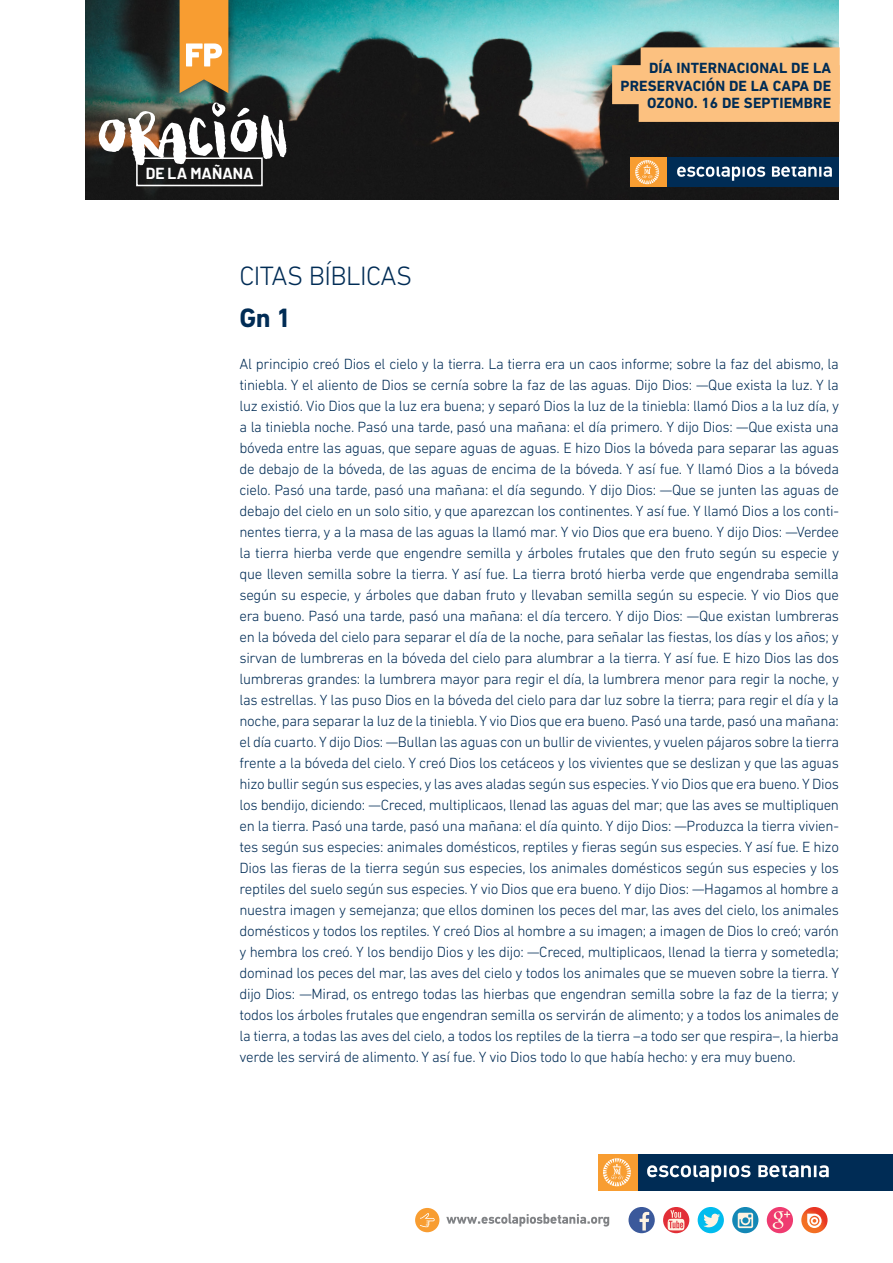
<style>
.page{position:relative;width:893px;height:1263px;background:#fff}
.page>*{position:absolute;margin:0;border:0;box-sizing:border-box;transform-origin:0 0}
.TITULO{font:300 27px "DIN Next LT Pro";letter-spacing:-.02em;color:#002c55}
.LADILLO{font:700 27px "DIN Next LT Pro";color:#002c55}
.t1{font:700 15.6px "Barlow";color:#fff}
.t2{font:300 15px/21px "DIN Next LT Pro";letter-spacing:-.02em;color:#002c55;text-align:justify}
.ladillo_especial{font:700 15px "DIN Next LT Pro";letter-spacing:.01em;color:#002c55}
</style>
<div class="page">
<img style="left:85px;top:0;width:754px;height:200px">
<div style="left:171px;top:0;width:66px;height:100px;background:#231f20;opacity:.75"></div>
<svg style="left:180px;top:0;width:48px;height:93px;background:#eba44c"></svg>
<div style="left:635px;top:157px;width:204px;height:30px;background:#002c55"></div>
<div style="left:630px;top:157px;width:36px;height:30px;background:#f89d31"></div>
<svg style="left:635px;top:160px;width:24px;height:24px"></svg>
<svg style="left:677px;top:166px;width:155px;height:15px"></svg>
<div style="left:136px;top:157px;width:127px;height:29px;border:2px solid #fff"></div>
<svg style="left:99px;top:103px;width:187px;height:62px"></svg>
<div style="left:641px;top:47px;width:199px;height:39px;background:#fcc180"></div>
<div style="left:612px;top:65px;width:228px;height:39px;background:#fcc180"></div>
<div style="left:639px;top:83px;width:201px;height:39px;background:#fcc180"></div>
<div style="left:607px;top:1154px;width:286px;height:36px;background:#002c55"></div>
<div style="left:598px;top:1154px;width:40px;height:36px;background:#f89d31"></div>
<svg style="left:603px;top:1158px;width:28px;height:28px"></svg>
<svg style="left:647px;top:1165px;width:182px;height:17px"></svg>
<div style="left:628px;top:1207px;width:27px;height:26px;background:#3b599b;border-radius:50%"></div>
<svg style="left:640px;top:1212px;width:9px;height:18px"></svg>
<svg style="left:663px;top:1207px;width:26px;height:26px"></svg>
<svg style="left:668px;top:1210px;width:16px;height:20px"></svg>
<div style="left:698px;top:1207px;width:26px;height:26px;background:#01bcee;border-radius:50%"></div>
<svg style="left:703px;top:1213px;width:17px;height:14px"></svg>
<svg style="left:732px;top:1207px;width:26px;height:26px"></svg>
<svg style="left:738px;top:1213px;width:15px;height:15px"></svg>
<div style="left:767px;top:1207px;width:26px;height:26px;background:#ef3b70;border-radius:50%"></div>
<svg style="left:773px;top:1211px;width:17px;height:18px"></svg>
<svg style="left:801px;top:1207px;width:27px;height:26px"></svg>
<svg style="left:807px;top:1214px;width:15px;height:14px"></svg>
<svg style="left:446px;top:1214px;width:163px;height:12px"></svg>
<div style="left:415px;top:1208px;width:24px;height:24px;background:#f89d31;border-radius:50%"></div>
<svg style="left:420px;top:1213px;width:15px;height:14px"></svg>
<p class="t1" style="left:146px;top:164px;width:109px">DE LA MAÑANA</p>
<p class="ladillo_especial" style="left:649px;top:59px;width:184px">DÍA INTERNACIONAL DE LA</p>
<p class="ladillo_especial" style="left:620px;top:77px;width:212px">PRESERVACIÓN DE LA CAPA DE</p>
<p class="ladillo_especial" style="left:647px;top:95px;width:186px">OZONO. 16 DE SEPTIEMBRE</p>
<p class="TITULO" style="left:239px;top:260px;width:174px">CITAS BÍBLICAS</p>
<p class="LADILLO" style="left:239px;top:302px;width:53px">Gn 1</p>
<p class="t2" style="left:239px;top:353px;width:601px">Al principio creó Dios el cielo y la tierra. La tierra era un caos informe; sobre la faz del abismo, la tiniebla. Y el aliento de Dios se cernía sobre la faz de las aguas. Dijo Dios: —Que exista la luz. Y la luz existió. Vio Dios que la luz era buena; y separó Dios la luz de la tiniebla: llamó Dios a la luz día, y a la tiniebla noche. Pasó una tarde, pasó una mañana: el día primero. Y dijo Dios: —Que exista una bóveda entre las aguas, que separe aguas de aguas. E hizo Dios la bóveda para separar las aguas de debajo de la bóveda, de las aguas de encima de la bóveda. Y así fue. Y llamó Dios a la bóveda cielo. Pasó una tarde, pasó una mañana: el día segundo. Y dijo Dios: —Que se junten las aguas de debajo del cielo en un solo sitio, y que aparezcan los continentes. Y así fue. Y llamó Dios a los conti&shy;nentes tierra, y a la masa de las aguas la llamó mar. Y vio Dios que era bueno. Y dijo Dios: —Verdee la tierra hierba verde que engendre semilla y árboles frutales que den fruto según su especie y que lleven semilla sobre la tierra. Y así fue. La tierra brotó hierba verde que engendraba semilla según su especie, y árboles que daban fruto y llevaban semilla según su especie. Y vio Dios que era bueno. Pasó una tarde, pasó una mañana: el día tercero. Y dijo Dios: —Que existan lumbreras en la bóveda del cielo para separar el día de la noche, para señalar las fiestas, los días y los años; y sirvan de lumbreras en la bóveda del cielo para alumbrar a la tierra. Y así fue. E hizo Dios las dos lumbreras grandes: la lumbrera mayor para regir el día, la lumbrera menor para regir la noche, y las estrellas. Y las puso Dios en la bóveda del cielo para dar luz sobre la tierra; para regir el día y la noche, para separar la luz de la tiniebla. Y vio Dios que era bueno. Pasó una tarde, pasó una mañana: el día cuarto. Y dijo Dios: —Bullan las aguas con un bullir de vivientes, y vuelen pájaros sobre la tierra frente a la bóveda del cielo. Y creó Dios los cetáceos y los vivientes que se deslizan y que las aguas hizo bullir según sus especies, y las aves aladas según sus especies. Y vio Dios que era bueno. Y Dios los bendijo, diciendo: —Creced, multiplicaos, llenad las aguas del mar; que las aves se multipliquen en la tierra. Pasó una tarde, pasó una mañana: el día quinto. Y dijo Dios: —Produzca la tierra vivien&shy;tes según sus especies: animales domésticos, reptiles y fieras según sus especies. Y así fue. E hizo Dios las fieras de la tierra según sus especies, los animales domésticos según sus especies y los reptiles del suelo según sus especies. Y vio Dios que era bueno. Y dijo Dios: —Hagamos al hombre a nuestra imagen y semejanza; que ellos dominen los peces del mar, las aves del cielo, los animales domésticos y todos los reptiles. Y creó Dios al hombre a su imagen; a imagen de Dios lo creó; varón y hembra los creó. Y los bendijo Dios y les dijo: —Creced, multiplicaos, llenad la tierra y sometedla; dominad los peces del mar, las aves del cielo y todos los animales que se mueven sobre la tierra. Y dijo Dios: —Mirad, os entrego todas las hierbas que engendran semilla sobre la faz de la tierra; y todos los árboles frutales que engendran semilla os servirán de alimento; y a todos los animales de la tierra, a todas las aves del cielo, a todos los reptiles de la tierra –a todo ser que respira–, la hierba verde les servirá de alimento. Y así fue. Y vio Dios todo lo que había hecho: y era muy bueno.</p>
</div>
